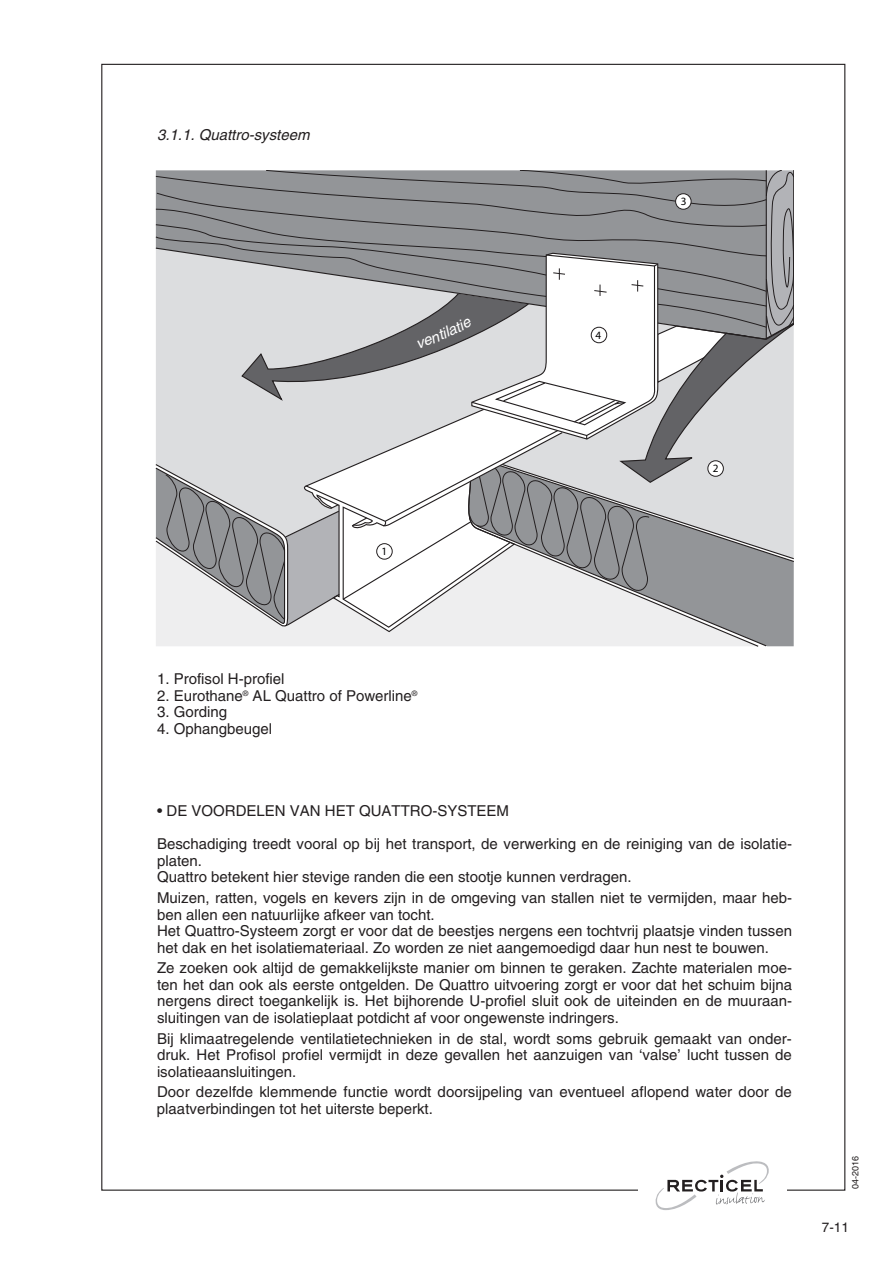
<style>
.page{position:relative;width:893px;height:1263px;background:#fff}
.page>*{position:absolute;margin:0;border:0;box-sizing:border-box;transform-origin:0 0}
.t1{font:15px/16.5px "Helvetica";color:#231f20}
.t2{font:italic 15px "Helvetica";color:#231f20}
.t3{font:13.5px "Helvetica";color:#231f20}
.t4{font:11.25px "Myriad Pro";color:#000}
.t5{font:9px "Helvetica";color:#231f20}
</style>
<div class="page">
<svg style="left:656px;top:1161px;width:113px;height:49px"></svg>
<svg style="left:156px;top:170px;width:637px;height:477px"></svg>
<p class="t2" style="left:157px;top:129px;width:154px">3.1.1. Quattro-systeem</p>
<p class="t4" style="left:681px;top:197px;width:7px">3</p>
<p class="t4" style="left:595px;top:331px;width:7px">4</p>
<p class="t4" style="left:381px;top:547px;width:7px">1</p>
<p class="t4" style="left:713px;top:464px;width:7px">2</p>
<p class="t1" style="left:157px;top:672px;width:129px">1. Profisol H-profiel</p>
<p class="t1" style="left:157px;top:689px;width:262px">2. Eurothane<sup>®</sup> AL Quattro of Powerline<sup>®</sup></p>
<p class="t1" style="left:157px;top:705px;width:72px">3. Gording</p>
<p class="t1" style="left:157px;top:722px;width:117px">4. Ophangbeugel</p>
<p class="t1" style="left:157px;top:804px;width:353px">• DE VOORDELEN VAN HET QUATTRO-SYSTEEM</p>
<p class="t1" style="left:157px;top:837px;width:636px">Beschadiging treedt vooral op bij het transport, de verwerking en de reiniging van de isolatie&shy;platen.<br>Quattro betekent hier stevige randen die een stootje kunnen verdragen.</p>
<p class="t1" style="left:157px;top:891px;width:636px">Muizen, ratten, vogels en kevers zijn in de omgeving van stallen niet te vermijden, maar heb&shy;ben allen een natuurlijke afkeer van tocht.<br>Het Quattro-Systeem zorgt er voor dat de beestjes nergens een tochtvrij plaatsje vinden tussen het dak en het isolatiemateriaal. Zo worden ze niet aangemoedigd daar hun nest te bouwen.</p>
<p class="t1" style="left:157px;top:961px;width:636px;text-align:justify">Ze zoeken ook altijd de gemakkelijkste manier om binnen te geraken. Zachte materialen moe&shy;ten het dan ook als eerste ontgelden. De Quattro uitvoering zorgt er voor dat het schuim bijna nergens direct toegankelijk is. Het bijhorende U-profiel sluit ook de uiteinden en de muuraan&shy;sluitingen van de isolatieplaat potdicht af voor ongewenste indringers.</p>
<p class="t1" style="left:157px;top:1031px;width:636px;text-align:justify">Bij klimaatregelende ventilatietechnieken in de stal, wordt soms gebruik gemaakt van onder&shy;druk. Het Profisol profiel vermijdt in deze gevallen het aanzuigen van ‘valse’ lucht tussen de isolatieaansluitingen.</p>
<p class="t1" style="left:157px;top:1085px;width:636px">Door dezelfde klemmende functie wordt doorsijpeling van eventueel aflopend water door de plaatverbindingen tot het uiterste beperkt.</p>
<p class="t5" style="left:852px;top:1189px;width:35px;rotate:-90deg">04-2016</p>
<p class="t3" style="left:822px;top:1222px;width:29px">7-11</p>
</div>
